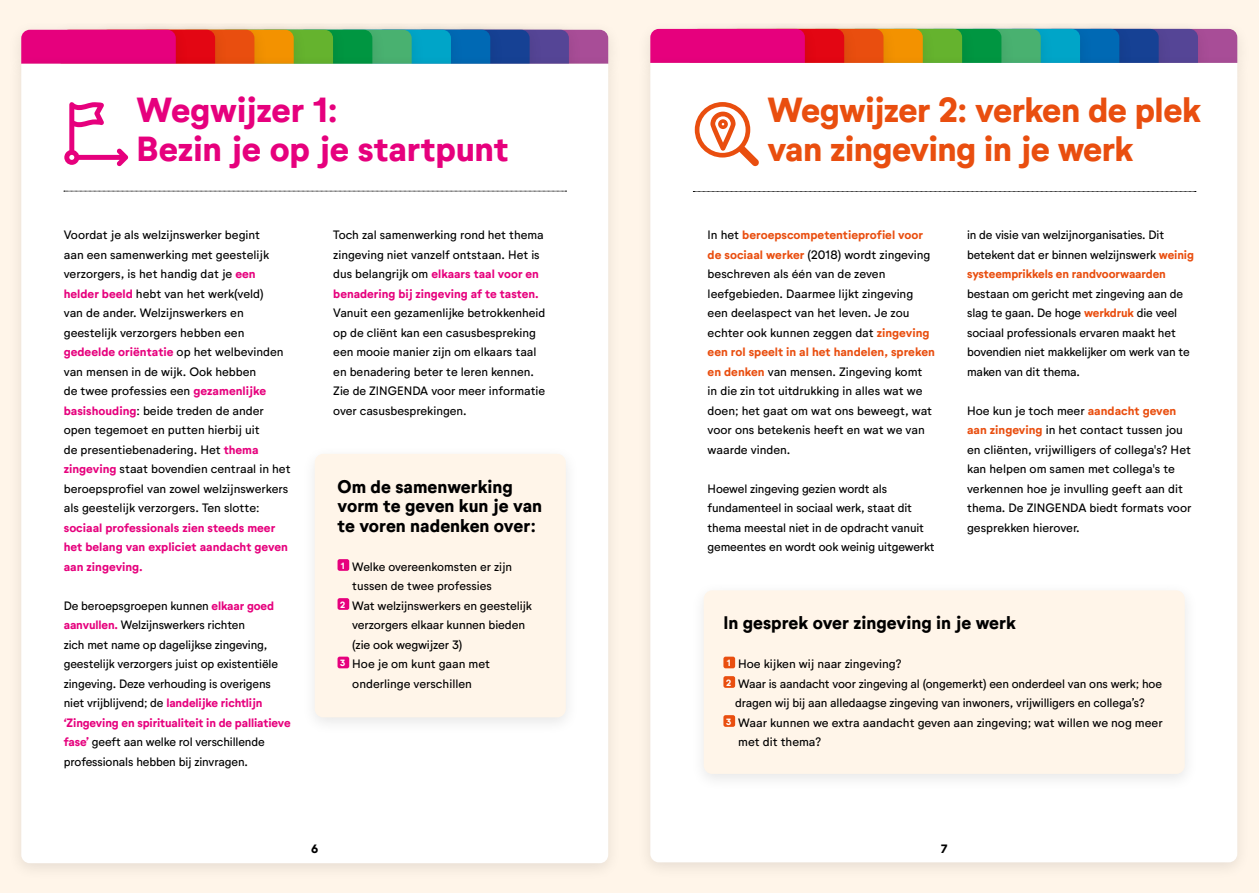
<style>
.page{position:relative;width:1259px;height:893px;background:#fff5e9}
.page>*{position:absolute;margin:0;border:0;box-sizing:border-box;transform-origin:0 0}
.t1{font:800 34.5px/39px "Neutrif Studio";letter-spacing:-.02em;color:#e94e0f}
.t2{font:800 34.5px/39px "Neutrif Studio";letter-spacing:-.01em;color:#e6007d}
.t3{font:800 18px/19.5px "Neutrif Studio";color:#000}
.t4{font:12px/19.5px "Neutrif Studio";color:#000}
.t5{font:700 12px/19.5px "Neutrif Studio";color:#e6007d}
.t6{font:700 12px "Neutrif Studio";color:#000}
.s1{font-weight:700;color:#e6007d}
.s2{font-weight:700;color:#e94e0f}
</style>
<div class="page">
<div style="left:400px;top:20px;width:183px;height:62px;background:#000;opacity:.1"></div>
<div style="left:361px;top:20px;width:182px;height:62px;background:#000;opacity:.1"></div>
<div style="left:322px;top:20px;width:182px;height:62px;background:#000;opacity:.1"></div>
<div style="left:283px;top:20px;width:182px;height:62px;background:#000;opacity:.1"></div>
<div style="left:243px;top:20px;width:182px;height:62px;background:#000;opacity:.1"></div>
<div style="left:204px;top:20px;width:182px;height:62px;background:#000;opacity:.1"></div>
<div style="left:165px;top:20px;width:182px;height:62px;background:#000;opacity:.1"></div>
<div style="left:125px;top:20px;width:183px;height:62px;background:#000;opacity:.1"></div>
<div style="left:86px;top:20px;width:182px;height:79px;background:#000;opacity:.1"></div>
<div style="left:47px;top:20px;width:182px;height:62px;background:#000;opacity:.1"></div>
<div style="left:7px;top:20px;width:183px;height:62px;background:#000;opacity:.1"></div>
<svg style="left:21px;top:30px;width:587px;height:24px;background:#895169"></svg>
<div style="left:7px;top:54px;width:615px;height:827px;background:#000;opacity:.1"></div>
<div style="left:21px;top:64px;width:587px;height:799px;background:#fff"></div>
<svg style="left:64px;top:102px;width:64px;height:64px;background:#f8bcdc"></svg>
<div style="left:301px;top:444px;width:279px;height:292px;background:#fcfcfc"></div>
<div style="left:315px;top:454px;width:251px;height:263px;background:#fff5e9;border-radius:9px"></div>
<div style="left:337px;top:559px;width:12px;height:12px;background:#e6007d;border-radius:2px"></div>
<div style="left:337px;top:598px;width:12px;height:12px;background:#e6007d;border-radius:2px"></div>
<div style="left:337px;top:657px;width:12px;height:11px;background:#e6007d;border-radius:2px"></div>
<div style="left:1029px;top:19px;width:183px;height:63px;background:#000;opacity:.1"></div>
<div style="left:990px;top:19px;width:182px;height:63px;background:#000;opacity:.1"></div>
<div style="left:951px;top:19px;width:182px;height:63px;background:#000;opacity:.1"></div>
<div style="left:911px;top:19px;width:183px;height:63px;background:#000;opacity:.1"></div>
<div style="left:872px;top:19px;width:182px;height:63px;background:#000;opacity:.1"></div>
<div style="left:833px;top:19px;width:182px;height:63px;background:#000;opacity:.1"></div>
<div style="left:793px;top:19px;width:183px;height:63px;background:#000;opacity:.1"></div>
<div style="left:754px;top:19px;width:182px;height:63px;background:#000;opacity:.1"></div>
<div style="left:715px;top:19px;width:182px;height:79px;background:#000;opacity:.1"></div>
<div style="left:676px;top:19px;width:182px;height:63px;background:#000;opacity:.1"></div>
<div style="left:636px;top:19px;width:183px;height:63px;background:#000;opacity:.1"></div>
<svg style="left:650px;top:29px;width:587px;height:24px;background:#895169"></svg>
<div style="left:636px;top:53px;width:615px;height:828px;background:#000;opacity:.1"></div>
<div style="left:650px;top:63px;width:587px;height:799px;background:#fff"></div>
<svg style="left:695px;top:102px;width:64px;height:64px;background:#f7c4af"></svg>
<div style="left:690px;top:581px;width:508px;height:211px;background:#fbfbfb"></div>
<div style="left:703px;top:590px;width:481px;height:184px;background:#fff5e9;border-radius:9px"></div>
<div style="left:723px;top:657px;width:12px;height:11px;background:#e94e0f;border-radius:2px"></div>
<div style="left:723px;top:676px;width:12px;height:12px;background:#e94e0f;border-radius:2px"></div>
<div style="left:723px;top:715px;width:12px;height:12px;background:#e94e0f;border-radius:2px"></div>
<svg style="left:64px;top:191px;width:502px;height:1px"></svg>
<svg style="left:693px;top:191px;width:503px;height:1px"></svg>
<h1 class="t2" style="left:137px;top:91px;width:373px">Wegwijzer 1:<br>Bezin je op je startpunt</h1>
<p class="t4" style="left:64px;top:225px;width:228px">Voordat je als welzijnswerker begint<br>aan een samenwerking met geestelijk verzorgers, is het handig dat je <span class="s1">een helder beeld</span> hebt van het werk(veld)<br>van de ander. Welzijnswerkers en geestelijk verzorgers hebben een <span class="s1">gedeelde oriëntatie</span> op het welbevinden van mensen in de wijk. Ook hebben<br>de twee professies een <span class="s1">gezamenlijke basishouding</span>: beide treden de ander open tegemoet en putten hierbij uit<br>de presentiebenadering. Het <span class="s1">thema zingeving</span> staat bovendien centraal in het beroepsprofiel van zowel welzijnswerkers als geestelijk verzorgers. Ten slotte:</p>
<p class="t5" style="left:64px;top:518px;width:226px">sociaal professionals zien steeds meer het belang van expliciet aandacht geven aan zingeving.</p>
<p class="t4" style="left:64px;top:596px;width:228px">De beroepsgroepen kunnen <span class="s1">elkaar goed aanvullen.</span> Welzijnswerkers richten<br>zich met name op dagelijkse zingeving, geestelijk verzorgers juist op existentiële zingeving. Deze verhouding is overigens niet vrijblijvend; de <span class="s1">landelijke richtlijn ‘Zingeving en spiritualiteit in de palliatieve fase’</span> geeft aan welke rol verschillende professionals hebben bij zinvragen.</p>
<p class="t4" style="left:333px;top:225px;width:212px">Toch zal samenwerking rond het thema zingeving niet vanzelf ontstaan. Het is dus belangrijk om <span class="s1">elkaars taal voor en benadering bij zingeving af te tasten.</span></p>
<p class="t4" style="left:333px;top:303px;width:213px">Vanuit een gezamenlijke betrokkenheid op de cliënt kan een casusbespreking een mooie manier zijn om elkaars taal en benadering beter te leren kennen.<br>Zie de ZINGENDA voor meer informatie over casusbesprekingen.</p>
<h2 class="t3" style="left:337px;top:477px;width:206px">Om de samenwerking vorm te geven kun je van te voren nadenken over:</h2>
<p class="t4" style="left:341px;top:557px;width:173px"><sup>1</sup> Welke overeenkomsten er zijn</p>
<p class="t4" style="left:352px;top:576px;width:141px">tussen de twee professies</p>
<p class="t4" style="left:340px;top:596px;width:193px"><sup>2</sup> Wat welzijnswerkers en geestelijk</p>
<p class="t4" style="left:352px;top:615px;width:174px">verzorgers elkaar kunnen bieden</p>
<p class="t4" style="left:352px;top:635px;width:112px">(zie ook wegwijzer 3)</p>
<p class="t4" style="left:340px;top:654px;width:151px"><sup>3</sup> Hoe je om kunt gaan met</p>
<p class="t4" style="left:352px;top:674px;width:121px">onderlinge verschillen</p>
<h1 class="t1" style="left:767px;top:91px;width:435px">Wegwijzer 2: verken de plek van zingeving in je werk</h1>
<p class="t4" style="left:707px;top:225px;width:229px">In het <span class="s2">beroepscompetentieprofiel voor de sociaal werker</span> (2018) wordt zingeving beschreven als één van de zeven leefgebieden. Daarmee lijkt zingeving een deelaspect van het leven. Je zou echter ook kunnen zeggen dat <span class="s2">zingeving een rol speelt in al het handelen, spreken en denken</span> van mensen. Zingeving komt in die zin tot uitdrukking in alles wat we doen; het gaat om wat ons beweegt, wat voor ons betekenis heeft en wat we van waarde vinden.</p>
<p class="t4" style="left:707px;top:479px;width:228px">Hoewel zingeving gezien wordt als fundamenteel in sociaal werk, staat dit thema meestal niet in de opdracht vanuit gemeentes en wordt ook weinig uitgewerkt</p>
<p class="t4" style="left:967px;top:225px;width:228px">in de visie van welzijnorganisaties. Dit betekent dat er binnen welzijnswerk <span class="s2">weinig systeemprikkels en randvoorwaarden</span></p>
<p class="t4" style="left:967px;top:284px;width:224px">bestaan om gericht met zingeving aan de slag te gaan. De hoge <span class="s2">werkdruk</span> die veel sociaal professionals ervaren maakt het bovendien niet makkelijker om werk van te maken van dit thema.</p>
<p class="t4" style="left:967px;top:401px;width:226px">Hoe kun je toch meer <span class="s2">aandacht geven aan zingeving</span> in het contact tussen jou en cliënten, vrijwilligers of collega's? Het kan helpen om samen met collega's te verkennen hoe je invulling geeft aan dit thema. De ZINGENDA biedt formats voor gesprekken hierover.</p>
<h2 class="t3" style="left:723px;top:613px;width:294px">In gesprek over zingeving in je werk</h2>
<p class="t4" style="left:727px;top:654px;width:176px"><sup>1</sup> Hoe kijken wij naar zingeving?</p>
<p class="t4" style="left:726px;top:674px;width:437px"><sup>2</sup> Waar is aandacht voor zingeving al (ongemerkt) een onderdeel van ons werk; hoe</p>
<p class="t4" style="left:735px;top:693px;width:411px">dragen wij bij aan alledaagse zingeving van inwoners, vrijwilligers en collega’s?</p>
<p class="t4" style="left:726px;top:713px;width:438px"><sup>3</sup> Waar kunnen we extra aandacht geven aan zingeving; wat willen we nog meer</p>
<p class="t4" style="left:738px;top:732px;width:85px">met dit thema?</p>
<p class="t6" style="left:311px;top:841px;width:9px">6</p>
<p class="t6" style="left:941px;top:841px;width:8px">7</p>
</div>
